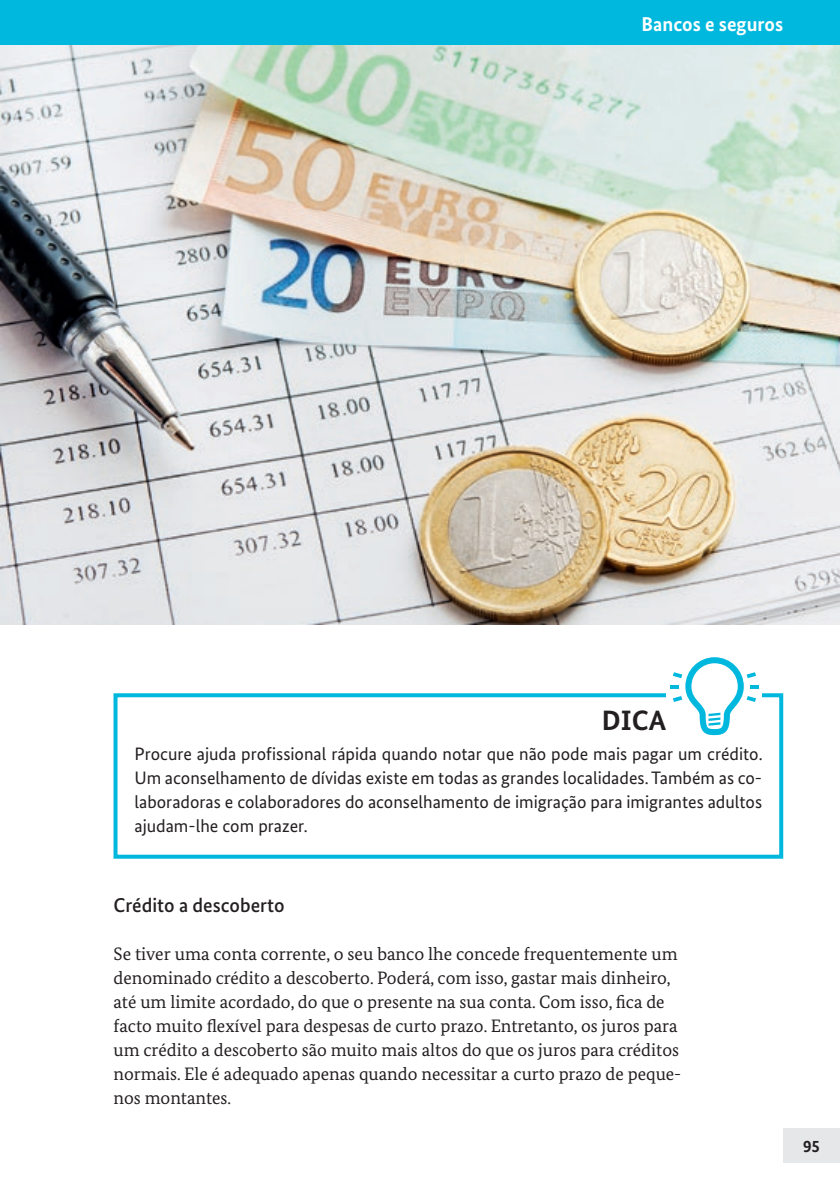
<style>
.page{position:relative;width:840px;height:1191px;background:#fff}
.page>*{position:absolute;margin:0;border:0;box-sizing:border-box;transform-origin:0 0}
.Tipp_neu{font:700 28px "Bundes Sans";color:#231f20}
.t1{font:500 20px "Bundes Sans";color:#231f20}
.t2{font:700 20px "Bundes Sans";color:#fff}
.Copy{font:18px/24px "Bundes Serif";color:#231f20}
.Tipp_Body{font:18px/24px "Bundes Sans";color:#231f20;text-align:justify}
.t3{font:700 17px "Bundes Sans";color:#231f20}
</style>
<div class="page">
<div style="left:782px;top:1128px;width:57px;height:34px;background:#e6e7e9"></div>
<img style="left:0;top:44px;width:839px;height:580px">
<div style="left:0;top:0;width:839px;height:44px;background:#00b8de"></div>
<div style="left:113px;top:693px;width:669px;height:165px;border:4px solid #00b8de"></div>
<div style="left:666px;top:654px;width:95px;height:84px;background:#fff"></div>
<svg style="left:670px;top:657px;width:88px;height:78px"></svg>
<p class="t2" style="left:641px;top:11px;width:143px">Bancos e seguros</p>
<p class="Tipp_neu" style="left:601px;top:703px;width:66px">DICA</p>
<p class="Tipp_Body" style="left:134px;top:741px;width:629px">Procure ajuda profissional rápida quando notar que não pode mais pagar um crédito.<br>Um aconselhamento de dívidas existe em todas as grandes localidades. Também as co&shy;laboradoras e colaboradores do aconselhamento de imigração para imigrantes adultos ajudam-lhe com prazer.</p>
<h4 class="t1" style="left:113px;top:893px;width:172px">Crédito a descoberto</h4>
<p class="Copy" style="left:113px;top:942px;width:569px">Se tiver uma conta corrente, o seu banco lhe concede frequentemente um denominado crédito a descoberto. Poderá, com isso, gastar mais dinheiro, até um limite acordado, do que o presente na sua conta. Com isso, fica de facto muito flexível para despesas de curto prazo. Entretanto, os juros para um crédito a descoberto são muito mais altos do que os juros para créditos normais. Ele é adequado apenas quando necessitar a curto prazo de peque&shy;nos montantes.</p>
<p class="t3" style="left:802px;top:1135px;width:18px">95</p>
</div>
